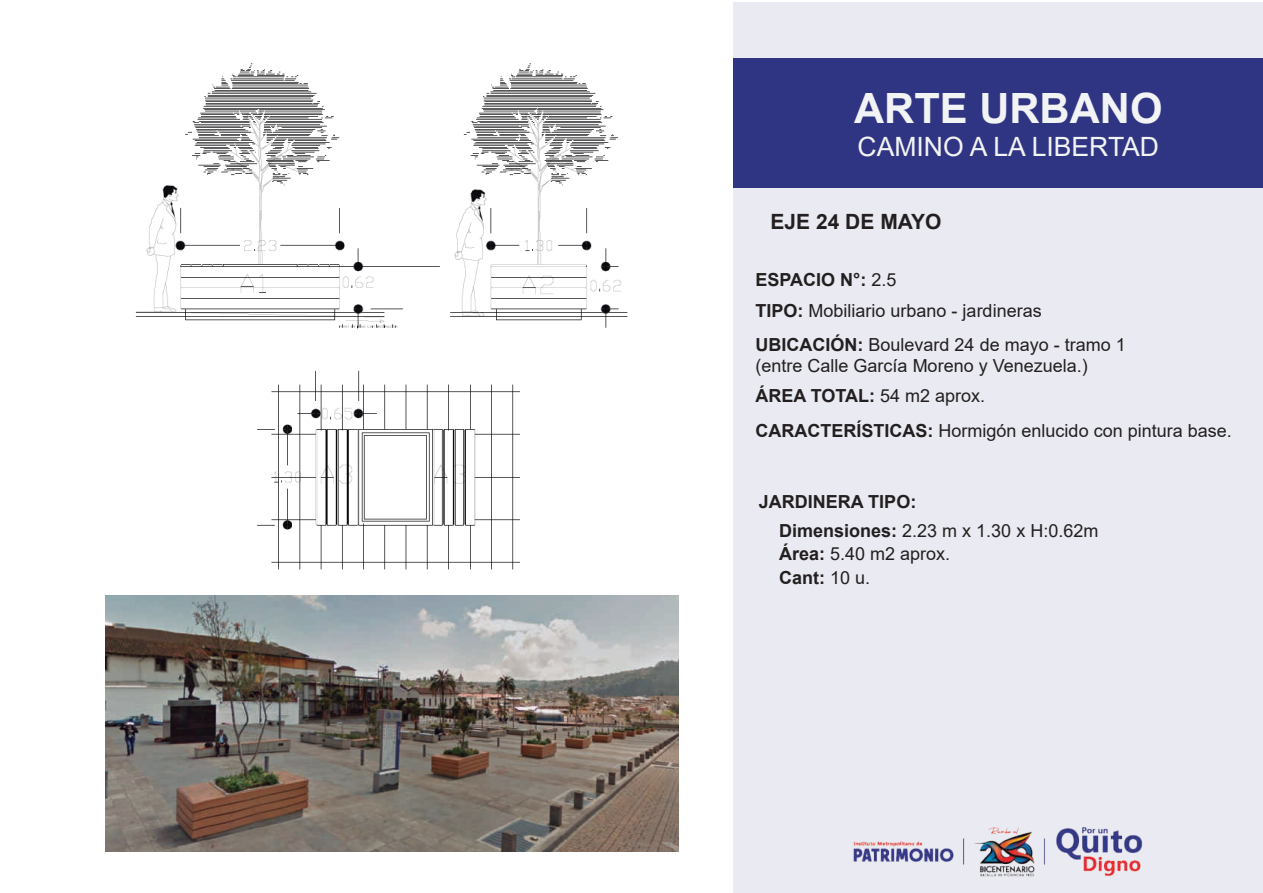
<style>
.page{position:relative;width:1263px;height:893px;background:#fff}
.page>*{position:absolute;margin:0;border:0;box-sizing:border-box;transform-origin:0 0}
.t1{font:700 41.7px "Arial";color:#f2f3f4}
.t2{font:26.55px "Arial";color:#f2f3f4}
.t3{font:700 21px "Arial";color:#231f20}
.t4{font:18px/23.7px "Arial";color:#231f20}
.t5{font:700 18px "Arial";color:#231f20}
.s1{font-weight:700}
</style>
<div class="page">
<div style="left:733px;top:2px;width:530px;height:891px;background:#eaebf2"></div>
<div style="left:733px;top:58px;width:530px;height:129px;background:#303583"></div>
<img style="left:853px;top:827px;width:290px;height:50px">
<img style="left:135px;top:63px;width:493px;height:507px">
<img style="left:105px;top:595px;width:573px;height:256px">
<h1 class="t1" style="left:854px;top:84px;width:310px">ARTE URBANO</h1>
<h2 class="t2" style="left:857px;top:136px;width:303px">CAMINO A LA LIBERTAD</h2>
<p class="t3" style="left:771px;top:209px;width:172px">EJE 24 DE MAYO</p>
<p class="t4" style="left:755px;top:266px;width:288px;line-height:31px"><span class="s1">ESPACIO N°:</span> 2.5<br><span class="s1">TIPO:</span> Mobiliario urbano - jardineras</p>
<p class="t4" style="left:755px;top:335px;width:372px;line-height:21.6px"><span class="s1">UBICACIÓN:</span> Boulevard 24 de mayo - tramo 1 (entre Calle García Moreno y Venezuela.)</p>
<p class="t4" style="left:755px;top:379px;width:478px;line-height:35.7px"><span class="s1">ÁREA TOTAL:</span> 54 m2 aprox.<br><span class="s1">CARACTERÍSTICAS:</span> Hormigón enlucido con pintura base.</p>
<p class="t5" style="left:759px;top:491px;width:159px">JARDINERA TIPO:</p>
<p class="t4" style="left:779px;top:520px;width:321px"><span class="s1">Dimensiones:</span> 2.23 m x 1.30 x H:0.62m<br><span class="s1">Área:</span> 5.40 m2 aprox.<br><span class="s1">Cant:</span> 10 u.</p>
</div>
